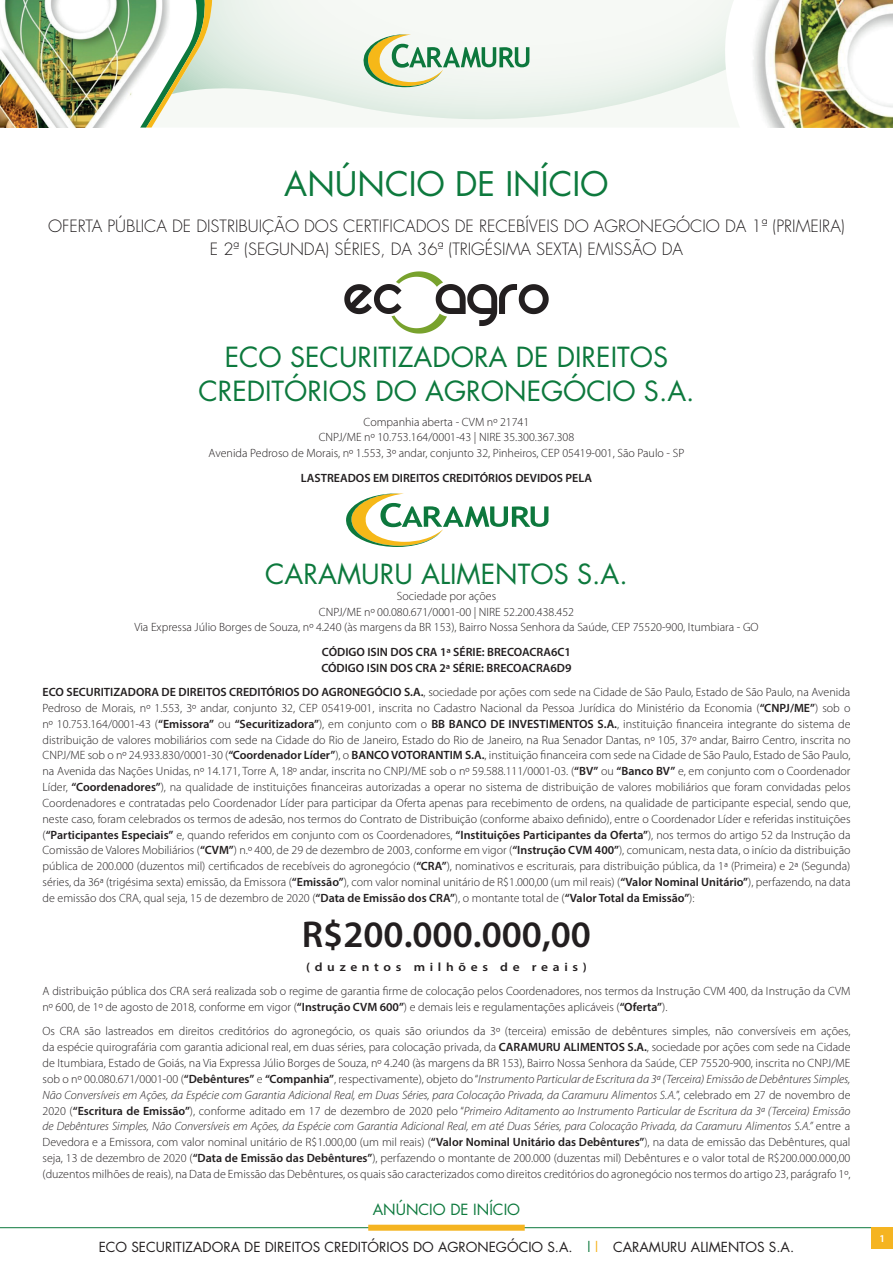
<style>
.page{position:relative;width:893px;height:1263px;background:#fff}
.page>*{position:absolute;margin:0;border:0;box-sizing:border-box;transform-origin:0 0}
.t1{font:600 37.5px "Myriad Pro";color:#231f20}
.t2{font:33px "Futura";color:#0d793d}
.t3{font:27px/33.9px "Futura";color:#0d793d;text-align:center}
.t4{font:300 16.5px/23.4px "Futura";color:#231f20;text-align:center}
.t5{font:15px "Futura";color:#0d793d}
.t6{font:13.5px "Futura";color:#231f20}
.t7{font:300 12px/15.9px "Myriad Pro";color:#231f20;text-align:center}
.t8{font:600 12px/15.9px "Myriad Pro";color:#231f20}
.t9{font:600 12px "Myriad Pro";letter-spacing:.35em;color:#231f20;scale:1.12 1}
.t10{font:600 10.5px "Myriad Pro";color:#fff}
.s1{font-weight:600}
.s2{font-style:inherit}
.s3{font-style:italic}
.s4{color:#0d793d}
.s5{color:#f5b421}
</style>
<div class="page">
<hr style="left:0;top:1227px;width:893px;height:1px;background:#0d793d">
<div style="left:368px;top:1225px;width:157px;height:6px;background:#f5b421"></div>
<div style="left:872px;top:1227px;width:21px;height:21px;background:#f5b421"></div>
<img style="left:0;top:0;width:140px;height:128px">
<img style="left:753px;top:0;width:140px;height:128px">
<svg style="left:212px;top:0;width:522px;height:120px"></svg>
<svg style="left:140px;top:0;width:72px;height:128px"></svg>
<svg style="left:362px;top:34px;width:167px;height:53px"></svg>
<svg style="left:344px;top:271px;width:205px;height:63px"></svg>
<svg style="left:346px;top:493px;width:202px;height:54px"></svg>
<h2 class="t2" style="left:284px;top:161px;width:326px">ANÚNCIO DE INÍCIO</h2>
<h3 class="t4" style="left:48px;top:215px;width:798px">OFERTA PÚBLICA DE DISTRIBUIÇÃO DOS CERTIFICADOS DE RECEBÍVEIS DO AGRONEGÓCIO DA 1ª (PRIMEIRA)<br>E 2ª (SEGUNDA) SÉRIES, DA 36ª (TRIGÉSIMA SEXTA) EMISSÃO DA</h3>
<h3 class="t3" style="left:198px;top:340px;width:498px">ECO SECURITIZADORA DE DIREITOS<br>CREDITÓRIOS DO AGRONEGÓCIO S.A.</h3>
<p class="t7" style="left:209px;top:414px;width:477px">Companhia aberta - CVM nº 21741<br>CNPJ/ME nº 10.753.164/0001-43 | NIRE 35.300.367.308<br>Avenida Pedroso de Morais, nº 1.553, 3º andar, conjunto 32, Pinheiros, CEP 05419-001, São Paulo - SP</p>
<p class="t8" style="left:301px;top:469px;width:293px">LASTREADOS EM DIREITOS CREDITÓRIOS DEVIDOS PELA</p>
<h3 class="t3" style="left:265px;top:557px;width:364px">CARAMURU ALIMENTOS S.A.</h3>
<p class="t7" style="left:134px;top:588px;width:626px">Sociedade por ações<br>CNPJ/ME nº 00.080.671/0001-00 | NIRE 52.200.438.452<br>Via Expressa Júlio Borges de Souza, nº 4.240 (às margens da BR 153), Bairro Nossa Senhora da Saúde, CEP 75520-900, Itumbiara - GO</p>
<p class="t8" style="left:321px;top:643px;width:252px">CÓDIGO ISIN DOS CRA 1ª SÉRIE: BRECOACRA6C1<br>CÓDIGO ISIN DOS CRA 2ª SÉRIE: BRECOACRA6D9</p>
<p class="t7" style="left:43px;top:684px;width:809px;text-align:justify"><span class="s1">ECO SECURITIZADORA DE DIREITOS CREDITÓRIOS DO AGRONEGÓCIO S.A.</span>, sociedade por ações com sede na Cidade de São Paulo, Estado de São Paulo, na Avenida Pedroso de Morais, nº 1.553, 3º andar, conjunto 32, CEP 05419-001, inscrita no Cadastro Nacional da Pessoa Jurídica do Ministério da Economia (<span class="s1">“CNPJ/ME”</span>) sob o nº 10.753.164/0001-43 (<span class="s1">“Emissora”</span> ou <span class="s1">“Securitizadora”</span>), em conjunto com o <span class="s1">BB BANCO</span> <span class="s1">DE INVESTIMENTOS S.A.</span><span class="s2">,</span> instituição financeira integrante do sistema de distribuição de valores mobiliários com sede na Cidade do Rio de Janeiro, Estado do Rio de Janeiro, na Rua Senador Dantas, nº 105, 37º andar, Bairro Centro<span class="s2">,</span> inscrita no CNPJ/ME sob o nº 24.933.830/0001-30 (<span class="s1">“Coordenador Líder”</span>), o <span class="s1">BANCO VOTORANTIM S.A.</span>, instituição financeira com sede na Cidade de São Paulo, Estado de São Paulo, na Avenida das Nações Unidas, nº 14.171, Torre A, 18º andar, inscrita no CNPJ/ME sob o nº 59.588.111/0001-03. (<span class="s1">“BV”</span> ou <span class="s1">“Banco BV”</span> e, em conjunto com o Coordenador Líder, <span class="s1">“Coordenadores”</span>), na qualidade de instituições financeiras autorizadas a operar no sistema de distribuição de valores mobiliários que foram convidadas pelos Coordenadores e contratadas pelo Coordenador Líder para participar da Oferta apenas para recebimento de ordens, na qualidade de participante especial, sendo que, neste caso, foram celebrados os termos de adesão, nos termos do Contrato de Distribuição (conforme abaixo definido), entre o Coordenador Líder e referidas instituições (<span class="s1">“Participantes Especiais”</span> e, quando referidos em conjunto com os Coordenadores, <span class="s1">“Instituições Participantes da Oferta”</span>), nos termos do artigo 52 da Instrução da Comissão de Valores Mobiliários (<span class="s1">“CVM”</span>) n.º 400, de 29 de dezembro de 2003, conforme em vigor (<span class="s1">“Instrução CVM 400”</span>), comunicam, nesta data, o início da distribuição pública de 200.000 (duzentos mil) certificados de recebíveis do agronegócio (<span class="s1">“CRA”</span>), nominativos e escriturais, para distribuição pública, da 1ª (Primeira) e 2ª (Segunda) séries, da 36ª (trigésima sexta) emissão, da Emissora (<span class="s1">“Emissão”</span>), com valor nominal unitário de R$1.000,00 (um mil reais) (<span class="s1">“Valor Nominal Unitário”</span>), perfazendo, na data de emissão dos CRA, qual seja, 15 de dezembro de 2020 (<span class="s1">“Data de Emissão dos CRA”</span>), o montante total de (<span class="s1">“Valor Total da Emissão”</span>):</p>
<h1 class="t1" style="left:302px;top:911px;width:291px">R$200.000.000,00</h1>
<p class="t9" style="left:306px;top:959px;width:252px">(duzentos milhões de reais)</p>
<p class="t7" style="left:43px;top:983px;width:809px;text-align:left">A distribuição pública dos CRA será realizada sob o regime de garantia firme de colocação pelos Coordenadores, nos termos da Instrução CVM 400, da Instrução da CVM nº 600, de 1º de agosto de 2018, conforme em vigor (<span class="s1">“Instrução CVM 600”</span>) e demais leis e regulamentações aplicáveis (<span class="s1">“Oferta”</span>).</p>
<p class="t7" style="left:43px;top:1023px;width:809px;text-align:justify">Os CRA são lastreados em direitos creditórios do agronegócio, os quais são oriundos da 3º (terceira) emissão de debêntures simples, não conversíveis em ações, da espécie quirografária com garantia adicional real, em duas séries, para colocação privada, da <span class="s1">CARAMURU ALIMENTOS S.A.</span>, sociedade por ações com sede na Cidade de Itumbiara, Estado de Goiás, na Via Expressa Júlio Borges de Souza, nº 4.240 (às margens da BR 153), Bairro Nossa Senhora da Saúde, CEP 75520-900, inscrita no CNPJ/ME sob o nº 00.080.671/0001-00 (<span class="s1">“Debêntures”</span> e <span class="s1">“Companhia”</span>, respectivamente), objeto do “<span class="s3">Instrumento Particular de Escritura da 3ª (Terceira) Emissão de Debêntures Simples, Não Conversíveis em Ações, da Espécie com Garantia Adicional Real, em Duas Séries, para Colocação Privada, da Caramuru Alimentos S.A.</span>”, celebrado em 27 de novembro de 2020 (<span class="s1">“Escritura de Emissão”</span>), conforme aditado em 17 de dezembro de 2020 pelo “<span class="s3">Primeiro Aditamento ao Instrumento Particular de Escritura da 3ª (Terceira) Emissão de Debêntures Simples, Não Conversíveis em Ações, da Espécie com Garantia Adicional Real, em até Duas Séries, para Colocação Privada, da Caramuru Alimentos S.A.”</span> entre a Devedora e a Emissora, com valor nominal unitário de R$1.000,00 (um mil reais) (<span class="s1">“Valor Nominal Unitário das Debêntures”</span>), na data de emissão das Debêntures, qual seja, 13 de dezembro de 2020 (<span class="s1">“Data de Emissão das Debêntures”</span>), perfazendo o montante de 200.000 (duzentas mil) Debêntures e o valor total de R$200.000.000,00 (duzentos milhões de reais), na Data de Emissão das Debêntures, os quais são caracterizados como direitos creditórios do agronegócio nos termos do artigo 23, parágrafo 1º,</p>
<p class="t5" style="left:373px;top:1199px;width:149px">ANÚNCIO DE INÍCIO</p>
<p class="t6" style="left:99px;top:1238px;width:697px">ECO SECURITIZADORA DE DIREITOS CREDITÓRIOS DO AGRONEGÓCIO S.A. <span class="s4">|</span><span class="s5">|</span> CARAMURU ALIMENTOS S.A.</p>
<p class="t10" style="left:879px;top:1232px;width:7px">1</p>
</div>
